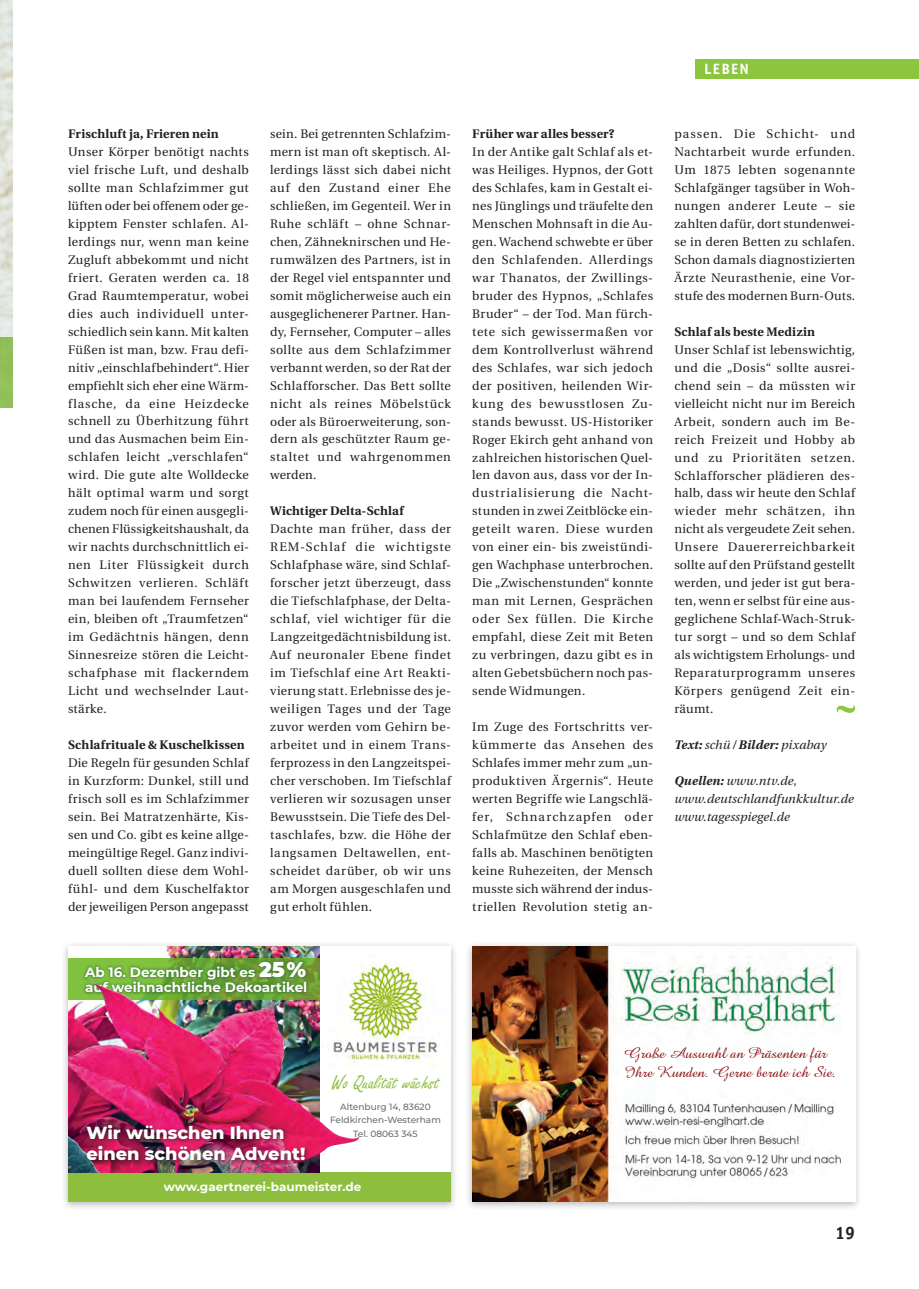
<style>
.page{position:relative;width:919px;height:1289px;background:#fff}
.page>*{position:absolute;margin:0;border:0;box-sizing:border-box;transform-origin:0 0}
.t1{font:21.3px "Freestyle Script";color:#8dbe3e}
.t2{font:700 18px "Officina Serif";color:#231f20}
.t3{font:800 17.85px/21.3px "Montserrat";color:#fff}
.t4{font:15.6px/18.6px "Amazone BT";color:#8b0d10}
.t5{font:700 15px "Officina Sans";letter-spacing:.08em;color:#fff}
.t6{font:700 13.5px/15px "Montserrat";color:#fff}
.t7{font:12.3px/18px "Utopia";letter-spacing:.035em;color:#231f20;text-align:justify}
.t8{font:700 12.3px "Utopia";letter-spacing:.015em;color:#231f20}
.t9{font:italic 12.3px/18px "Utopia";letter-spacing:.01em;color:#231f20}
.t10{font:italic 700 12.3px "Utopia";letter-spacing:.01em;color:#231f20}
.t11{font:700 12px "Montserrat";color:#fff}
.t12{font:500 9px/13.5px "Montserrat";color:#6c6d70;text-align:center}
.s1{font-weight:900;font-size:21px}
.s2{font-weight:400}
.s3{font-weight:700}
</style>
<div class="page">
<img style="left:0;top:0;width:13px;height:336px">
<div style="left:695px;top:60px;width:223px;height:19px;background:#8bc63e"></div>
<svg style="left:836px;top:704px;width:19px;height:9px"></svg>
<div style="left:465px;top:941px;width:397px;height:269px;background:#231f20;opacity:.3"></div>
<img style="left:472px;top:946px;width:383px;height:255px">
<div style="left:0;top:336px;width:13px;height:71px;background:#91bf59"></div>
<div style="left:61px;top:941px;width:397px;height:269px;background:#231f20;opacity:.3"></div>
<div style="left:68px;top:946px;width:383px;height:255px;background:#fff"></div>
<div style="left:68px;top:1172px;width:383px;height:29px;background:#8dbe3e"></div>
<img style="left:68px;top:946px;width:252px;height:226px">
<img style="left:333px;top:959px;width:106px;height:106px">
<svg style="left:68px;top:958px;width:252px;height:41px;background:#76ab38"></svg>
<div style="left:82px;top:958px;width:227px;height:37px;background:#2f6d2e;opacity:.62"></div>
<img style="left:86px;top:979px;width:72px;height:76px">
<img style="left:286px;top:1105px;width:73px;height:57px">
<div style="left:84px;top:1121px;width:227px;height:45px;background:#231f20;opacity:.75"></div>
<p class="t5" style="left:704px;top:60px;width:46px">LEBEN</p>
<p class="t8" style="left:68px;top:127px;width:152px">Frischluft ja, Frieren nein</p>
<p class="t7" style="left:68px;top:143px;width:182px">Unser Körper benötigt nachts viel frische Luft, und deshalb sollte man Schlafzimmer gut lüften oder bei offenem oder ge&shy;kipptem Fenster schlafen. Al&shy;lerdings nur, wenn man keine Zugluft abbekommt und nicht friert. Geraten werden ca. 18<br>Grad Raumtemperatur, wobei dies auch individuell unter&shy;schiedlich sein kann. Mit kalten Füßen ist man, bzw. Frau defi&shy;nitiv „einschlafbehindert“. Hier empfiehlt sich eher eine Wärm&shy;flasche, da eine Heizdecke schnell zu Überhitzung führt und das Ausmachen beim Ein&shy;schlafen leicht „verschlafen“ wird. Die gute alte Wolldecke hält optimal warm und sorgt zudem noch für einen ausgegli&shy;chenen Flüssigkeitshaushalt, da wir nachts durchschnittlich ei&shy;nen Liter Flüssigkeit durch Schwitzen verlieren. Schläft man bei laufendem Fernseher ein, bleiben oft „Traumfetzen“ im Gedächtnis hängen, denn Sinnesreize stören die Leicht&shy;schafphase mit flackerndem Licht und wechselnder Laut&shy;stärke.</p>
<p class="t8" style="left:68px;top:737px;width:178px">Schlafrituale &amp; Kuschelkissen</p>
<p class="t7" style="left:68px;top:753px;width:182px">Die Regeln für gesunden Schlaf in Kurzform: Dunkel, still und frisch soll es im Schlafzimmer sein. Bei Matratzenhärte, Kis&shy;sen und Co. gibt es keine allge&shy;meingültige Regel. Ganz indivi&shy;duell sollten diese dem Wohl&shy;fühl- und dem Kuschelfaktor der jeweiligen Person angepasst</p>
<p class="t7" style="left:270px;top:125px;width:182px">sein. Bei getrennten Schlafzim&shy;mern ist man oft skeptisch. Al&shy;lerdings lässt sich dabei nicht auf den Zustand einer Ehe schließen, im Gegenteil. Wer in Ruhe schläft – ohne Schnar&shy;chen, Zähneknirschen und He&shy;rumwälzen des Partners, ist in der Regel viel entspannter und somit möglicherweise auch ein ausgeglichenerer Partner. Han&shy;dy, Fernseher, Computer – alles sollte aus dem Schlafzimmer verbannt werden, so der Rat der Schlafforscher. Das Bett sollte nicht als reines Möbelstück oder als Büroerweiterung, son&shy;dern als geschützter Raum ge&shy;staltet und wahrgenommen werden.</p>
<p class="t8" style="left:270px;top:504px;width:135px">Wichtiger Delta-Schlaf</p>
<p class="t7" style="left:270px;top:520px;width:182px">Dachte man früher, dass der REM-Schlaf die wichtigste Schlafphase wäre, sind Schlaf&shy;forscher jetzt überzeugt, dass die Tiefschlafphase, der Delta&shy;schlaf, viel wichtiger für die Langzeitgedächtnisbildung ist.<br>Auf neuronaler Ebene findet im Tiefschlaf eine Art Reakti&shy;vierung statt. Erlebnisse des je&shy;weiligen Tages und der Tage zuvor werden vom Gehirn be&shy;arbeitet und in einem Trans&shy;ferprozess in den Langzeitspei&shy;cher verschoben. Im Tiefschlaf verlieren wir sozusagen unser Bewusstsein. Die Tiefe des Del&shy;taschlafes, bzw. die Höhe der langsamen Deltawellen, ent&shy;scheidet darüber, ob wir uns am Morgen ausgeschlafen und gut erholt fühlen.</p>
<p class="t6" style="left:85px;top:964px;width:224px">Ab 16. Dezember gibt es <span class="s1">25 % </span>auf weihnachtliche Dekoartikel</p>
<p class="t8" style="left:472px;top:127px;width:144px">Früher war alles besser?</p>
<p class="t7" style="left:472px;top:143px;width:182px">In der Antike galt Schlaf als et&shy;was Heiliges. Hypnos, der Gott des Schlafes, kam in Gestalt ei&shy;nes Jünglings und träufelte den Menschen Mohnsaft in die Au&shy;gen. Wachend schwebte er über den Schlafenden. Allerdings war Thanatos, der Zwillings&shy;bruder des Hypnos, „Schlafes Bruder“ – der Tod. Man fürch&shy;tete sich gewissermaßen vor dem Kontrollverlust während des Schlafes, war sich jedoch der positiven, heilenden Wir&shy;kung des bewusstlosen Zu&shy;stands bewusst. US-Historiker Roger Ekirch geht anhand von zahlreichen historischen Quel&shy;len davon aus, dass vor der In&shy;dustrialisierung die Nacht&shy;stunden in zwei Zeitblöcke ein&shy;geteilt waren. Diese wurden von einer ein- bis zweistündi&shy;gen Wachphase unterbrochen.<br>Die „Zwischenstunden“ konnte man mit Lernen, Gesprächen oder Sex füllen. Die Kirche empfahl, diese Zeit mit Beten zu verbringen, dazu gibt es in alten Gebetsbüchern noch pas&shy;sende Widmungen.</p>
<p class="t7" style="left:472px;top:718px;width:182px">Im Zuge des Fortschritts ver&shy;kümmerte das Ansehen des Schlafes immer mehr zum „un&shy;produktiven Ärgernis“. Heute werten Begriffe wie Langschlä&shy;fer, Schnarchzapfen oder Schlafmütze den Schlaf eben&shy;falls ab. Maschinen benötigten keine Ruhezeiten, der Mensch musste sich während der indus&shy;triellen Revolution stetig an-</p>
<p class="t7" style="left:674px;top:125px;width:182px">passen. Die Schicht- und Nachtarbeit wurde erfunden.<br>Um 1875 lebten sogenannte Schlafgänger tagsüber in Woh&shy;nungen anderer Leute – sie zahlten dafür, dort stundenwei&shy;se in deren Betten zu schlafen.<br>Schon damals diagnostizierten Ärzte Neurasthenie, eine Vor&shy;stufe des modernen Burn-Outs.</p>
<p class="t8" style="left:674px;top:324px;width:142px">Schlaf als beste Medizin</p>
<p class="t7" style="left:674px;top:341px;width:182px">Unser Schlaf ist lebenswichtig, und die „Dosis“ sollte ausrei&shy;chend sein – da müssten wir vielleicht nicht nur im Bereich Arbeit, sondern auch im Be&shy;reich Freizeit und Hobby ab und zu Prioritäten setzen.<br>Schlafforscher plädieren des&shy;halb, dass wir heute den Schlaf wieder mehr schätzen, ihn nicht als vergeudete Zeit sehen.<br>Unsere Dauererreichbarkeit sollte auf den Prüfstand gestellt werden, und jeder ist gut bera&shy;ten, wenn er selbst für eine aus&shy;geglichene Schlaf-Wach-Struk&shy;tur sorgt – und so dem Schlaf als wichtigstem Erholungs- und Reparaturprogramm unseres Körpers genügend Zeit ein&shy;räumt.</p>
<p class="t10" style="left:674px;top:737px;width:154px">Text: <span class="s2">schü /</span> Bilder: <span class="s2">pixabay</span></p>
<p class="t9" style="left:674px;top:771px;width:181px"><span class="s3">Quellen:</span> www.ntv.de, www.deutschlandfunkkultur.de www.tagesspiegel.de</p>
<h3 class="t3" style="left:86px;top:1120px;width:220px">Wir wünschen Ihnen einen schönen Advent!</h3>
<h1 class="t1" style="left:331px;top:1071px;width:109px">Wo Qualität wächst</h1>
<p class="t12" style="left:330px;top:1099px;width:112px">Altenburg 14, 83620<br>Feldkirchen-Westerham<br>Tel. 08063 345</p>
<p class="t11" style="left:164px;top:1177px;width:199px">www.gaertnerei-baumeister.de</p>
<p class="t4" style="left:624px;top:1044px;width:214px">Große Auswahl an Präsenten für<br>Ihre Kunden. Gerne berate ich Sie.</p>
<h2 class="t2" style="left:835px;top:1221px;width:22px">19</h2>
</div>
